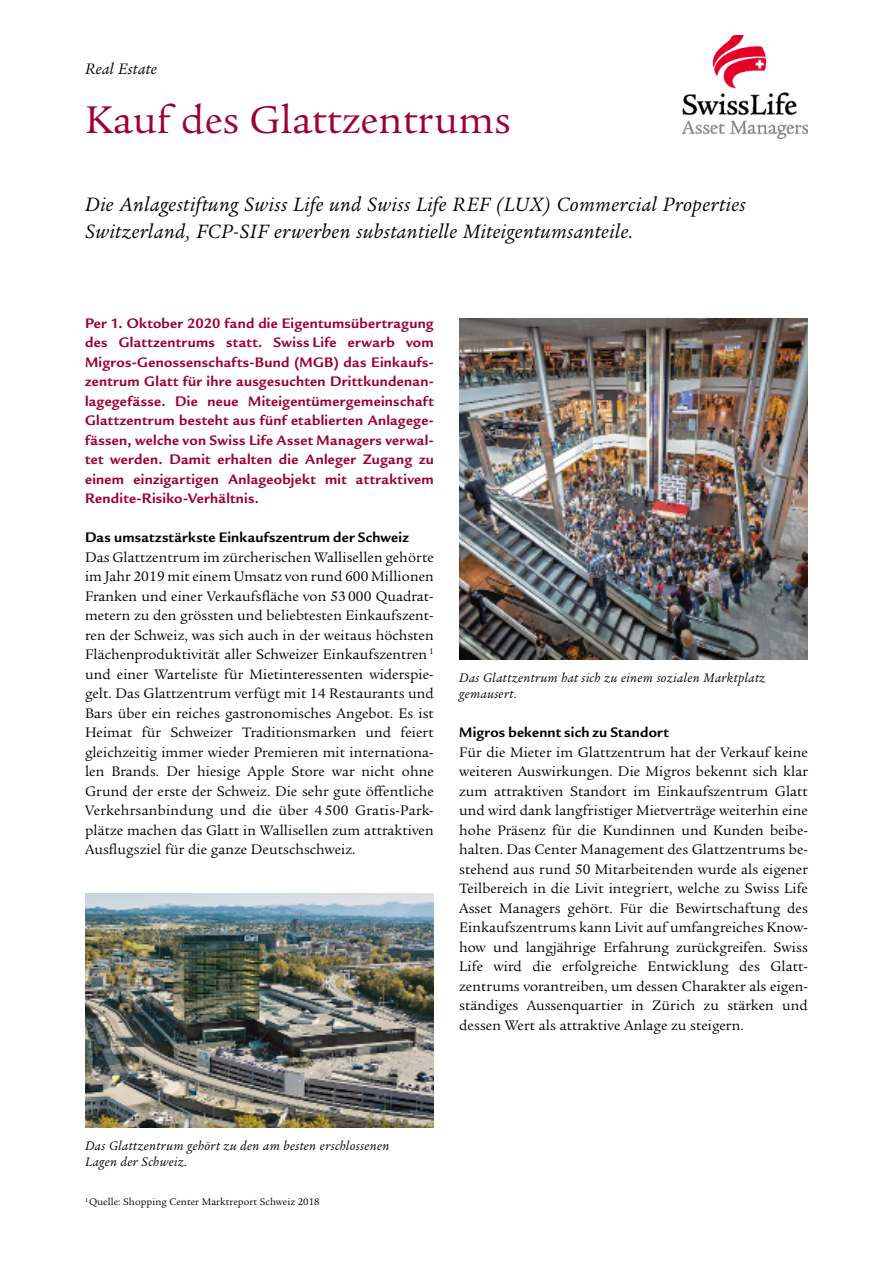
<style>
.page{position:relative;width:893px;height:1263px;background:#fff}
.page>*{position:absolute;margin:0;border:0;box-sizing:border-box;transform-origin:0 0}
.t1{font:42px "Legacy Serif ITC Pro";letter-spacing:.005em;color:#9e0030}
.t2{font:italic 21px/27px "Legacy Serif ITC Pro";letter-spacing:.02em;color:#000}
.t3{font:italic 16.5px "Legacy Serif ITC Pro";letter-spacing:.015em;color:#000}
.t4{font:15px/19.5px "Legacy Serif ITC Pro";letter-spacing:.005em;color:#000;text-align:justify}
.t5{font:700 15px/19.5px "Legacy Sans ITC Pro";letter-spacing:.02em;color:#9e0030;text-align:justify}
.t6{font:700 15px "Legacy Sans ITC Pro";letter-spacing:.015em;color:#000}
.t7{font:italic 13.5px/16.5px "Legacy Serif ITC Pro";letter-spacing:.03em;color:#000}
.t8{font:10.5px "Legacy Serif ITC Pro";letter-spacing:.005em;color:#000}
</style>
<div class="page">
<img style="left:682px;top:36px;width:126px;height:102px">
<img style="left:85px;top:893px;width:349px;height:234px">
<img style="left:459px;top:319px;width:349px;height:340px">
<p class="t3" style="left:85px;top:59px;width:73px">Real Estate</p>
<h1 class="t1" style="left:85px;top:94px;width:427px">Kauf des Glattzentrums</h1>
<h2 class="t2" style="left:85px;top:190px;width:662px">Die Anlagestiftung Swiss Life und Swiss Life REF (LUX) Commercial Properties<br>Switzerland, FCP-SIF erwerben substantielle Miteigentumsanteile.</h2>
<p class="t5" style="left:85px;top:313px;width:350px">Per 1. Oktober 2020 fand die Eigentumsübertragung des Glattzentrums statt. Swiss Life erwarb vom Migros-Genossenschafts-Bund (MGB) das Einkaufs&shy;zentrum Glatt für ihre ausgesuchten Drittkundenan&shy;lagegefässe. Die neue Miteigentümergemeinschaft Glattzentrum besteht aus fünf etablierten Anlagege&shy;fässen, welche von Swiss Life Asset Managers verwal&shy;tet werden. Damit erhalten die Anleger Zugang zu einem einzigartigen Anlageobjekt mit attraktivem Rendite-Risiko-Verhältnis.</p>
<p class="t6" style="left:85px;top:529px;width:325px">Das umsatzstärkste Einkaufszentrum der Schweiz</p>
<p class="t4" style="left:85px;top:547px;width:350px">Das Glattzentrum im zürcherischen Wallisellen gehörte im Jahr 2019 mit einem Umsatz von rund 600 Millionen Franken und einer Verkaufsfläche von 53 000 Quadrat&shy;metern zu den grössten und beliebtesten Einkaufszent&shy;ren der Schweiz, was sich auch in der weitaus höchsten Flächenproduktivität aller Schweizer Einkaufszentren <sup>1 </sup>und einer Warteliste für Mietinteressenten widerspie&shy;gelt. Das Glattzentrum verfügt mit 14 Restaurants und Bars über ein reiches gastronomisches Angebot. Es ist Heimat für Schweizer Traditionsmarken und feiert gleichzeitig immer wieder Premieren mit internationa&shy;len Brands. Der hiesige Apple Store war nicht ohne Grund der erste der Schweiz. Die sehr gute öffentliche Verkehrsanbindung und die über 4 500 Gratis-Park&shy;plätze machen das Glatt in Wallisellen zum attraktiven Ausflugsziel für die ganze Deutschschweiz.</p>
<p class="t7" style="left:459px;top:669px;width:308px">Das Glattzentrum hat sich zu einem sozialen Marktplatz gemausert.</p>
<p class="t6" style="left:459px;top:724px;width:211px">Migros bekennt sich zu Standort</p>
<p class="t4" style="left:459px;top:742px;width:350px">Für die Mieter im Glattzentrum hat der Verkauf keine weiteren Auswirkungen. Die Migros bekennt sich klar zum attraktiven Standort im Einkaufszentrum Glatt und wird dank langfristiger Mietverträge weiterhin eine hohe Präsenz für die Kundinnen und Kunden beibe&shy;halten. Das Center Management des Glattzentrums be&shy;stehend aus rund 50 Mitarbeitenden wurde als eigener Teilbereich in die Livit integriert, welche zu Swiss Life Asset Managers gehört. Für die Bewirtschaftung des Einkaufszentrums kann Livit auf umfangreiches Know&shy;how und langjährige Erfahrung zurückgreifen. Swiss Life wird die erfolgreiche Entwicklung des Glatt&shy;zentrums vorantreiben, um dessen Charakter als eigen&shy;ständiges Aussenquartier in Zürich zu stärken und dessen Wert als attraktive Anlage zu steigern.</p>
<p class="t7" style="left:85px;top:1137px;width:306px">Das Glattzentrum gehört zu den am besten erschlossenen<br>Lagen der Schweiz.</p>
<p class="t8" style="left:85px;top:1196px;width:236px"><sup>1</sup>Quelle: Shopping Center Marktreport Schweiz 2018</p>
</div>
